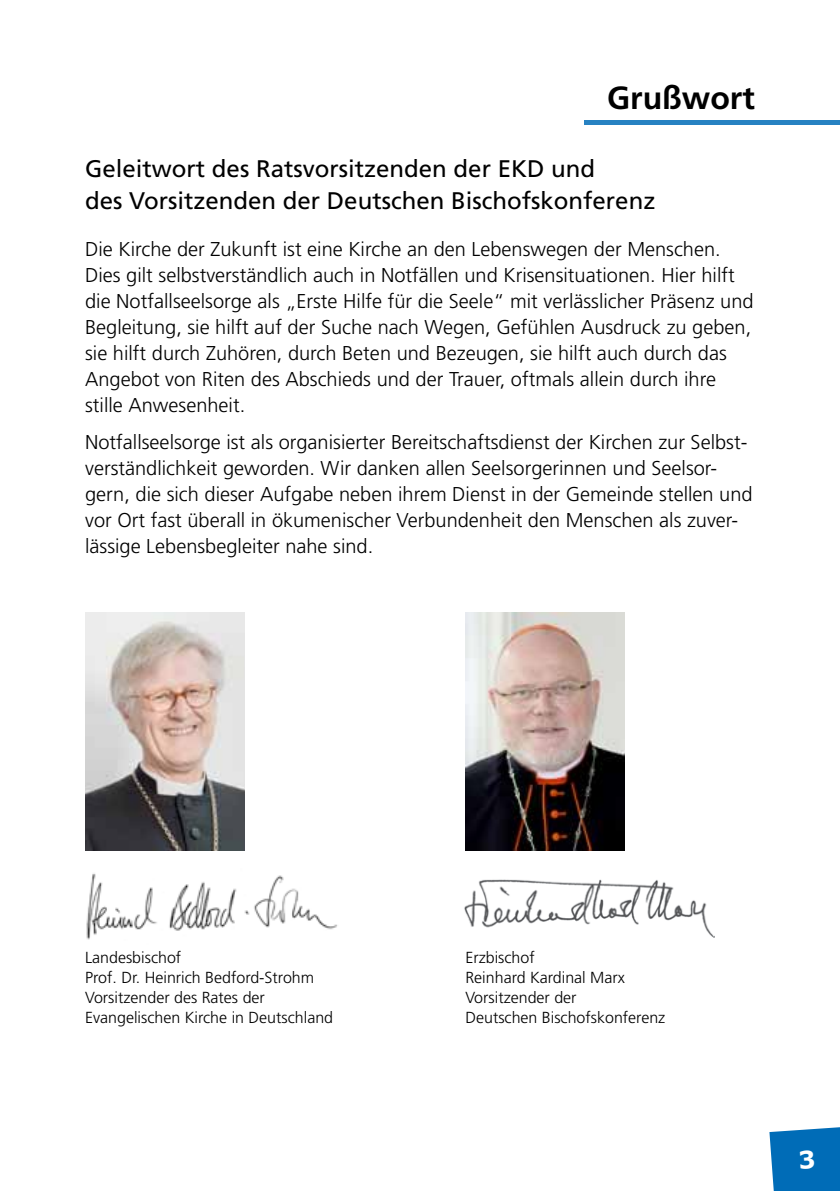
<style>
.page{position:relative;width:840px;height:1191px;background:#fff}
.page>*{position:absolute;margin:0;border:0;box-sizing:border-box;transform-origin:0 0}
.t1{font:700 32px "Frutiger LT Std";color:#000}
.t2{font:24px/32px "Frutiger LT Std";color:#000}
.t3{font:300 20px/26px "Frutiger LT Std";color:#000}
.t4{font:300 16px/20px "Frutiger LT Std";color:#000}
</style>
<div class="page">
<hr style="left:584px;top:121px;width:255px;height:4px;background:#2782c2">
<img style="left:85px;top:612px;width:159px;height:238px">
<img style="left:465px;top:612px;width:159px;height:238px">
<img style="left:464px;top:879px;width:249px;height:58px">
<img style="left:86px;top:873px;width:252px;height:67px">
<svg style="left:769px;top:1127px;width:70px;height:64px;background:#1377bc"></svg>
<h1 class="t1" style="left:606px;top:79px;width:149px">Grußwort</h1>
<p class="t2" style="left:85px;top:153px;width:571px">Geleitwort des Ratsvorsitzenden der EKD und<br>des Vorsitzenden der Deutschen Bischofskonferenz</p>
<p class="t3" style="left:85px;top:236px;width:669px">Die Kirche der Zukunft ist eine Kirche an den Lebenswegen der Menschen.<br>Dies gilt selbstverständlich auch in Notfällen und Krisensituationen. Hier hilft die Notfallseelsorge als „Erste Hilfe für die Seele“ mit verlässlicher Präsenz und Begleitung, sie hilft auf der Suche nach Wegen, Gefühlen Ausdruck zu geben, sie hilft durch Zuhören, durch Beten und Bezeugen, sie hilft auch durch das Angebot von Riten des Abschieds und der Trauer, oftmals allein durch ihre stille Anwesenheit.</p>
<p class="t3" style="left:85px;top:430px;width:668px">Notfallseelsorge ist als organisierter Bereitschaftsdienst der Kirchen zur Selbst&shy;verständlichkeit geworden. Wir danken allen Seelsorgerinnen und Seelsor&shy;gern, die sich dieser Aufgabe neben ihrem Dienst in der Gemeinde stellen und vor Ort fast überall in ökumenischer Verbundenheit den Menschen als zuver&shy;lässige Lebensbegleiter nahe sind.</p>
<p class="t4" style="left:85px;top:947px;width:249px">Landesbischof<br>Prof. Dr. Heinrich Bedford-Strohm<br>Vorsitzender des Rates der<br>Evangelischen Kirche in Deutschland</p>
<p class="t4" style="left:465px;top:947px;width:201px">Erzbischof<br>Reinhard Kardinal Marx<br>Vorsitzender der<br>Deutschen Bischofskonferenz</p>
</div>
